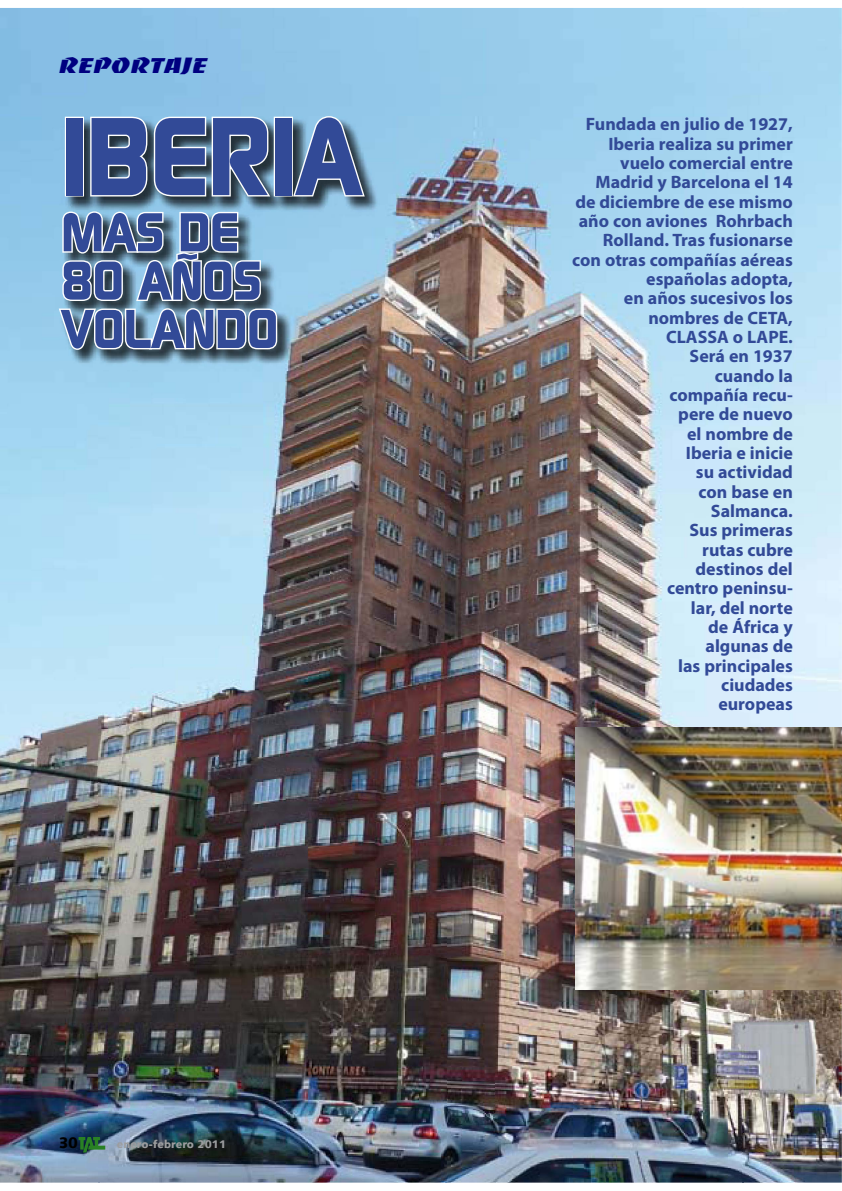
<style>
.page{position:relative;width:842px;height:1191px;background:#fff}
.page>*{position:absolute;margin:0;border:0;box-sizing:border-box;transform-origin:0 0}
.t1{font:800 109.1px "Modaerne";letter-spacing:-.01em;color:#324a97}
.t2{font:800 53.9px/48.3px "Modaerne";letter-spacing:-.01em;color:#324a97}
.t3{font:20.7px "Baccarat Wide";letter-spacing:-.02em;color:#000080}
.t4{font:700 18px/19.3px "Myriad Pro";color:#324a97;text-align:right}
.t5{font:900 15.2px "Syntax";color:#000}
.t6{font:900 11.1px "Syntax";color:#9c9d9f}
</style>
<div class="page">
<img style="left:742px;top:8px;width:100px;height:1175px">
<img style="left:0;top:154px;width:99px;height:1029px">
<img style="left:496px;top:154px;width:247px;height:1029px">
<img style="left:99px;top:397px;width:346px;height:786px">
<img style="left:445px;top:397px;width:51px;height:786px">
<svg style="left:79px;top:1137px;width:26px;height:16px"></svg>
<img style="left:59px;top:117px;width:477px;height:280px">
<svg style="left:57px;top:115px;width:310px;height:245px;background:#7d96a6"></svg>
<img style="left:576px;top:728px;width:266px;height:261px">
<p class="t3" style="left:59px;top:54px;width:150px">REPORTAJE</p>
<h1 class="t1" style="left:61px;top:94px;width:303px">IBERIA</h1>
<h2 class="t2" style="left:61px;top:209px;width:219px">MAS DE<br>80 AÑOS<br>VOLANDO</h2>
<p class="t5" style="left:59px;top:1137px;width:21px">30</p>
<p class="t6" style="left:117px;top:1140px;width:111px">enero-febrero 2011</p>
<p class="t4" style="left:572px;top:116px;width:222px">Fundada en julio de 1927,<br>Iberia realiza su primer vuelo comercial entre<br>Madrid y Barcelona el 14 de diciembre de ese mismo año con aviones Rohrbach<br>Rolland. Tras fusionarse con otras compañías aéreas españolas adopta,<br>en años sucesivos los nombres de CETA,<br>CLASSA o LAPE.<br>Será en 1937<br>cuando la<br>compañía recu-<br>pere de nuevo<br>el nombre de<br>Iberia e inicie<br>su actividad<br>con base en<br>Salmanca.<br>Sus primeras<br>rutas cubre<br>destinos del<br>centro peninsu-<br>lar, del norte<br>de África y<br>algunas de<br>las principales<br>ciudades<br>europeas</p>
</div>
